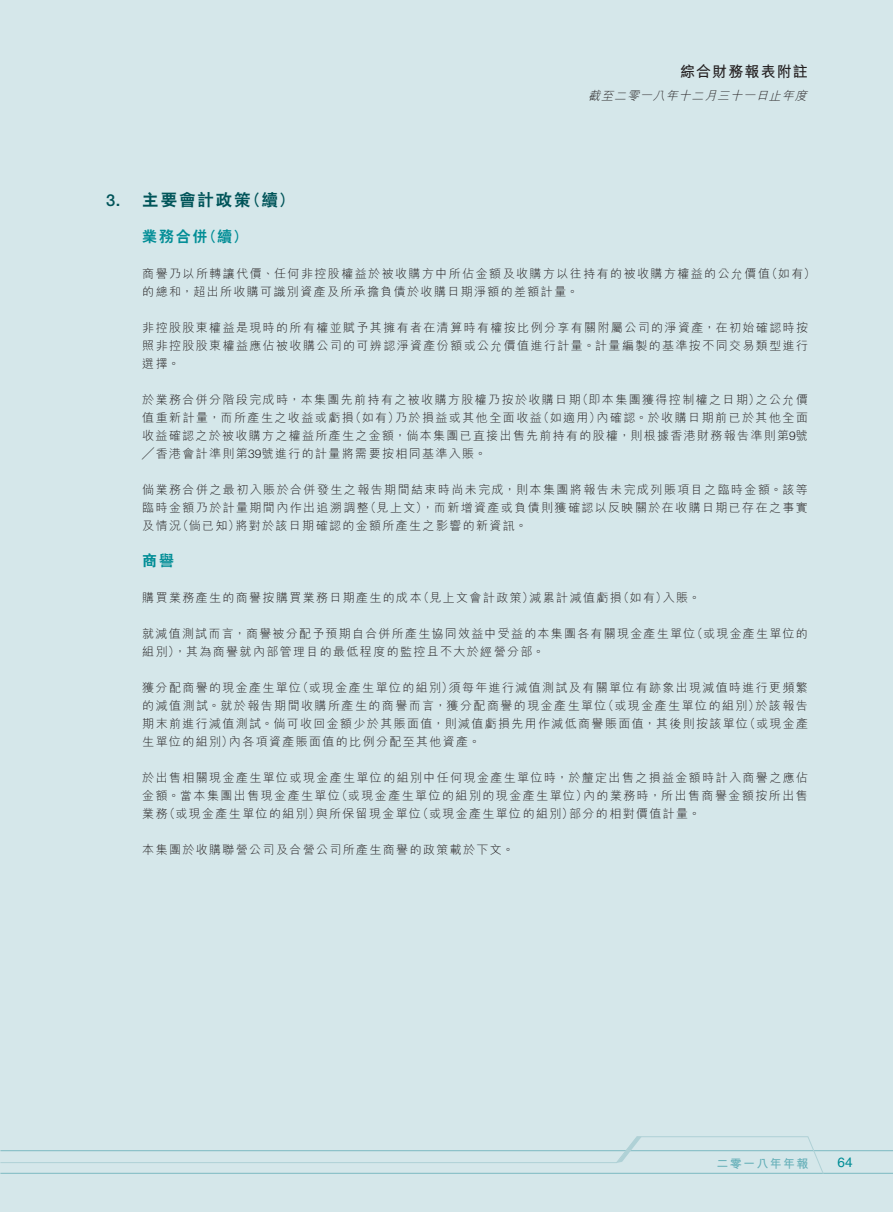
<style>
.page{position:relative;width:893px;height:1212px;background:#d5e7ea}
.page>*{position:absolute;margin:0;border:0;box-sizing:border-box;transform-origin:0 0}
._03_H1{font:800 16.5px "C Hei 2 HK";letter-spacing:.115em;color:#005459}
._03_H1-2{font:500 16.5px "Helvetica Neue LT Std";color:#005459}
._04___H2{font:800 15px "C Hei 2 HK";letter-spacing:.115em;color:#008d96}
.t1{font:700 15px "M Hei HK";letter-spacing:.075em;color:#231f20}
.t2{font:13.5px "Helvetica LT Std";color:#008d96}
._12___P2{font:300 12px/18px "M Hei HK";letter-spacing:.115em;color:#231f20}
.t3{font:italic 300 12px "M Hei HK";color:#231f20}
.t4{font:700 12px "M Hei HK";letter-spacing:.11em;color:#63aeb7}
.s1{font-family:"Helvetica Neue LT Std"}
</style>
<div class="page">
<hr style="left:0;top:1173px;width:893px;height:1px;background:#7cb9c1">
<hr style="left:0;top:1150px;width:893px;height:1px;background:#7cb9c1">
<svg style="left:0;top:1136px;width:824px;height:38px"></svg>
<p class="t1" style="left:680px;top:61px;width:129px">綜合財務報表附註</p>
<p class="t3" style="left:588px;top:87px;width:224px">截至二零一八年十二月三十一日止年度</p>
<p class="_03_H1-2" style="left:106px;top:190px;width:15px">3.</p>
<p class="_03_H1" style="left:142px;top:189px;width:110px">主要會計政策</p>
<p class="_03_H1" style="left:245px;top:189px;width:51px">（續(</p>
<p class="_04___H2" style="left:142px;top:226px;width:67px">業務合併</p>
<p class="_04___H2" style="left:202px;top:226px;width:47px">（續(</p>
<p class="_12___P2" style="left:766px;top:264px;width:51px">（如有(</p>
<p class="_12___P2" style="left:142px;top:264px;width:629px">商譽乃以所轉讓代價、任何非控股權益於被收購方中所佔金額及收購方以往持有的被收購方權益的公允價值的總和，超出所收購可識別資產及所承擔負債於收購日期淨額的差額計量。</p>
<p class="_12___P2" style="left:142px;top:318px;width:667px;text-align:justify">非控股股東權益是現時的所有權並賦予其擁有者在清算時有權按比例分享有關附屬公司的淨資產，在初始確認時按照非控股股東權益應佔被收購公司的可辨認淨資產份額或公允價值進行計量。計量編製的基準按不同交易類型進行選擇。</p>
<p class="_12___P2" style="left:756px;top:390px;width:54px">之公允價</p>
<p class="_12___P2" style="left:576px;top:390px;width:185px">（即本集團獲得控制權之日期）</p>
<p class="_12___P2" style="left:142px;top:390px;width:440px">於業務合併分階段完成時，本集團先前持有之被收購方股權乃按於收購日期</p>
<p class="_12___P2" style="left:349px;top:408px;width:51px">（如有）</p>
<p class="_12___P2" style="left:537px;top:408px;width:65px">（如適用）</p>
<p class="_12___P2" style="left:142px;top:408px;width:667px">值重新計量，而所產生之收益或虧損<br>收益確認之於被收購方之權益所產生之金額，倘本集團已直接出售先前持有的股權，則根據香港財務報告準則第號<span class="s1">9 </span>╱香港會計準則第<span class="s1">39</span>號進行的計量將需要按相同基準入賬。</p>
<p class="_12___P2" style="left:142px;top:480px;width:667px;text-align:right">倘業務合併之最初入賬於合併發生之報告期間結束時尚未完成，則本集團將報告未完成列賬項目之臨時金額。該等（見上文，）而新增資產或負債則獲確認以反映關於在收購日期已存在之事實</p>
<p class="_12___P2" style="left:395px;top:408px;width:148px">乃於損益或其他全面收益</p>
<p class="_12___P2" style="left:596px;top:408px;width:213px">內確認。於收購日期前已於其他全面</p>
<p class="_12___P2" style="left:235px;top:498px;width:293px;text-indent:-93px">臨時金額乃於計量期間內作出追溯調整<br>將對於該日期確認的金額所產生之影響的新資訊。</p>
<p class="_12___P2" style="left:177px;top:516px;width:65px">（倘已知）</p>
<p class="_12___P2" style="left:142px;top:516px;width:40px">及情況</p>
<p class="_04___H2" style="left:142px;top:550px;width:33px">商譽</p>
<p class="_12___P2" style="left:417px;top:588px;width:118px">（見上文會計政策）</p>
<p class="_12___P2" style="left:617px;top:588px;width:51px">（如有）</p>
<p class="_12___P2" style="left:142px;top:588px;width:281px">購買業務產生的商譽按購買業務日期產生的成本</p>
<p class="_12___P2" style="left:530px;top:588px;width:94px">減累計減值虧損</p>
<p class="_12___P2" style="left:663px;top:588px;width:39px">入賬。</p>
<p class="_12___P2" style="left:691px;top:624px;width:118px">（或現金產生單位的</p>
<p class="_12___P2" style="left:142px;top:624px;width:555px">就減值測試而言，商譽被分配予預期自合併所產生協同效益中受益的本集團各有關現金產生單位組別，）其為商譽就內部管理目的最低程度的監控且不大於經營分部。</p>
<p class="_12___P2" style="left:449px;top:678px;width:360px">須每年進行減值測試及有關單位有跡象出現減值時進行更頻繁</p>
<p class="_12___P2" style="left:297px;top:678px;width:158px">（或現金產生單位的組別）</p>
<p class="_12___P2" style="left:142px;top:678px;width:160px">獲分配商譽的現金產生單位</p>
<p class="_12___P2" style="left:602px;top:696px;width:159px">（或現金產生單位的組別）</p>
<p class="_12___P2" style="left:142px;top:696px;width:466px">的減值測試。就於報告期間收購所產生的商譽而言，獲分配商譽的現金產生單位</p>
<p class="_12___P2" style="left:755px;top:696px;width:54px">於該報告</p>
<p class="_12___P2" style="left:744px;top:714px;width:66px">（或現金產</p>
<p class="_12___P2" style="left:229px;top:714px;width:521px;text-indent:-87px">期末前進行減值測試。倘可收回金額少於其賬面值，則減值虧損先用作減低商譽賬面值，其後則按該單位內各項資產賬面值的比例分配至其他資產。</p>
<p class="_12___P2" style="left:142px;top:732px;width:93px">生單位的組別）</p>
<p class="_12___P2" style="left:142px;top:768px;width:667px;text-align:right">於出售相關現金產生單位或現金產生單位的組別中任何現金產生單位時，於釐定出售之損益金額時計入商譽之應佔內的業務時，所出售商譽金額按所出售</p>
<p class="_12___P2" style="left:336px;top:786px;width:253px">（或現金產生單位的組別的現金產生單位）</p>
<p class="_12___P2" style="left:142px;top:786px;width:199px">金額。當本集團出售現金產生單位</p>
<p class="_12___P2" style="left:163px;top:804px;width:158px">（或現金產生單位的組別）</p>
<p class="_12___P2" style="left:417px;top:804px;width:158px">（或現金產生單位的組別）</p>
<p class="_12___P2" style="left:316px;top:804px;width:107px">與所保留現金單位</p>
<p class="_12___P2" style="left:569px;top:804px;width:133px">部分的相對價值計量。</p>
<p class="_12___P2" style="left:142px;top:804px;width:27px">業務</p>
<p class="_12___P2" style="left:142px;top:840px;width:373px">本集團於收購聯營公司及合營公司所產生商譽的政策載於下文。</p>
<p class="t4" style="left:716px;top:1155px;width:93px">二零一八年年報</p>
<p class="t2" style="left:838px;top:1154px;width:17px">64</p>
</div>
